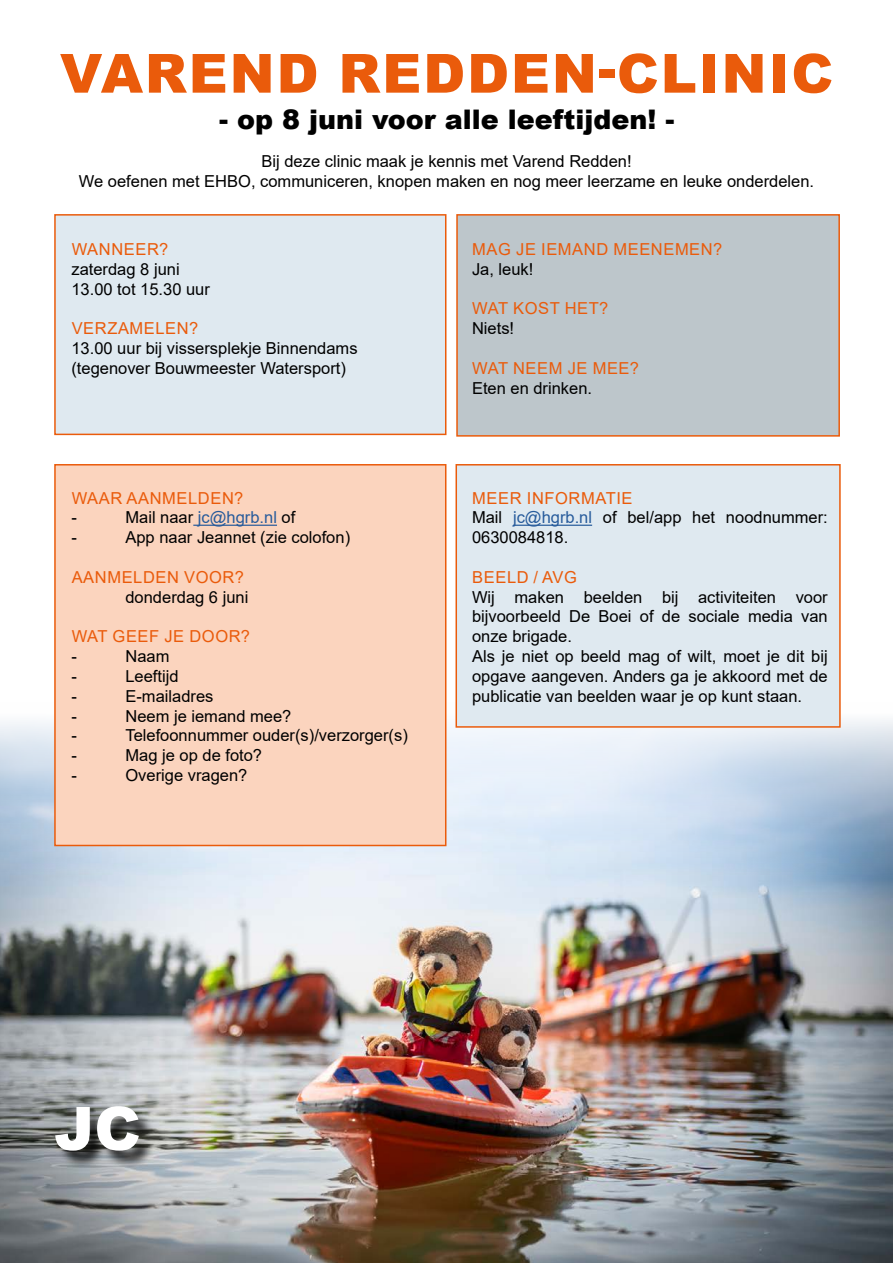
<style>
.page{position:relative;width:893px;height:1263px;background:#fff}
.page>*{position:absolute;margin:0;border:0;box-sizing:border-box;transform-origin:0 0}
.t1{font:900 60px "Arial";color:#fff}
.t2{font:900 54px "Arial";letter-spacing:.035em;color:#ea5b0b}
.t3{font:900 27px "Arial";color:#000}
.t4{font:16.5px/19.8px "Arial";color:#000}
.t5{font:16.5px "Arial";letter-spacing:.035em;color:#ea5b0b}
.s1{color:#275b9b}
.s2{color:#ea5b0b}
</style>
<div class="page">
<img style="left:0;top:702px;width:893px;height:561px">
<div style="left:54px;top:214px;width:392px;height:221px;background:#dfe9f0;border:2px solid #ea5b0b"></div>
<div style="left:58px;top:1109px;width:98px;height:60px;background:#000;opacity:.75"></div>
<div style="left:54px;top:464px;width:392px;height:382px;background:#fbd4be;border:2px solid #ea5b0b"></div>
<hr style="left:193px;top:525px;width:84px;height:1px;background:#275b9b">
<div style="left:456px;top:214px;width:384px;height:223px;background:#bdc6cb;border:2px solid #ea5b0b"></div>
<div style="left:455px;top:464px;width:386px;height:264px;background:#dfe9f0;border:2px solid #ea5b0b"></div>
<hr style="left:513px;top:525px;width:79px;height:1px;background:#275b9b">
<h2 class="t2" style="left:60px;top:34px;width:775px">VAREND REDDEN-CLINIC</h2>
<h3 class="t3" style="left:219px;top:99px;width:457px">- op 8 juni voor alle leeftijden! -</h3>
<p class="t4" style="left:79px;top:151px;width:737px;text-align:center">Bij deze clinic maak je kennis met Varend Redden!<br>We oefenen met EHBO, communiceren, knopen maken en nog meer leerzame en leuke onderdelen.</p>
<p class="t5" style="left:72px;top:238px;width:98px">WANNEER?</p>
<p class="t4" style="left:71px;top:259px;width:140px">zaterdag 8 juni<br>13.00 tot 15.30 uur</p>
<p class="t5" style="left:72px;top:317px;width:128px">VERZAMELEN?</p>
<p class="t4" style="left:71px;top:338px;width:288px">13.00 uur bij vissersplekje Binnendams (tegenover Bouwmeester Watersport)</p>
<p class="t5" style="left:72px;top:486px;width:173px">WAAR AANMELDEN?</p>
<p class="t4" style="left:71px;top:508px;width:7px">-</p>
<p class="t4" style="left:125px;top:508px;width:171px">Mail naar <span class="s1">jc@hgrb.nl</span> of</p>
<p class="t4" style="left:71px;top:527px;width:7px">-</p>
<p class="t4" style="left:125px;top:527px;width:226px">App naar Jeannet (zie colofon)</p>
<p class="t5" style="left:72px;top:566px;width:174px">AANMELDEN VOOR?</p>
<p class="t4" style="left:125px;top:587px;width:124px">donderdag 6 juni</p>
<p class="t5" style="left:72px;top:625px;width:180px">WAT GEEF JE DOOR?</p>
<p class="t4" style="left:71px;top:646px;width:7px">-</p>
<p class="t4" style="left:125px;top:646px;width:46px">Naam</p>
<p class="t4" style="left:71px;top:666px;width:7px">-</p>
<p class="t4" style="left:125px;top:666px;width:55px">Leeftijd</p>
<p class="t4" style="left:71px;top:686px;width:7px">-</p>
<p class="t4" style="left:125px;top:686px;width:90px">E-mailadres</p>
<p class="t4" style="left:71px;top:706px;width:7px">-</p>
<p class="t4" style="left:125px;top:706px;width:167px">Neem je iemand mee?</p>
<p class="t4" style="left:71px;top:725px;width:7px">-</p>
<p class="t4" style="left:125px;top:725px;width:284px">Telefoonnummer ouder(s)/verzorger(s)</p>
<p class="t4" style="left:71px;top:745px;width:7px">-</p>
<p class="t4" style="left:125px;top:745px;width:138px">Mag je op de foto?</p>
<p class="t4" style="left:71px;top:765px;width:7px">-</p>
<p class="t4" style="left:125px;top:765px;width:123px">Overige vragen?</p>
<p class="t5" style="left:472px;top:238px;width:251px">MAG JE IEMAND MEENEMEN?</p>
<p class="t4" style="left:472px;top:259px;width:63px">Ja, leuk!</p>
<p class="t5" style="left:472px;top:297px;width:137px">WAT KOST HET?</p>
<p class="t4" style="left:472px;top:318px;width:44px">Niets!</p>
<p class="t5" style="left:472px;top:357px;width:168px">WAT NEEM JE MEE?</p>
<p class="t4" style="left:472px;top:378px;width:122px">Eten en drinken.</p>
<p class="t4" style="left:472px;top:488px;width:357px"><span class="s2">MEER INFORMATIE<br></span>Mail <span class="s1">jc@hgrb.nl</span> of bel/app het noodnummer:<br>0630084818.</p>
<p class="t5" style="left:472px;top:566px;width:106px">BEELD / AVG</p>
<p class="t4" style="left:472px;top:587px;width:357px">Wij maken beelden bij activiteiten voor bijvoorbeeld De Boei of de sociale media van onze brigade.<br>Als je niet op beeld mag of wilt, moet je dit bij opgave aangeven. Anders ga je akkoord met de publicatie van beelden waar je op kunt staan.</p>
<h1 class="t1" style="left:54px;top:1085px;width:88px">JC</h1>
</div>
